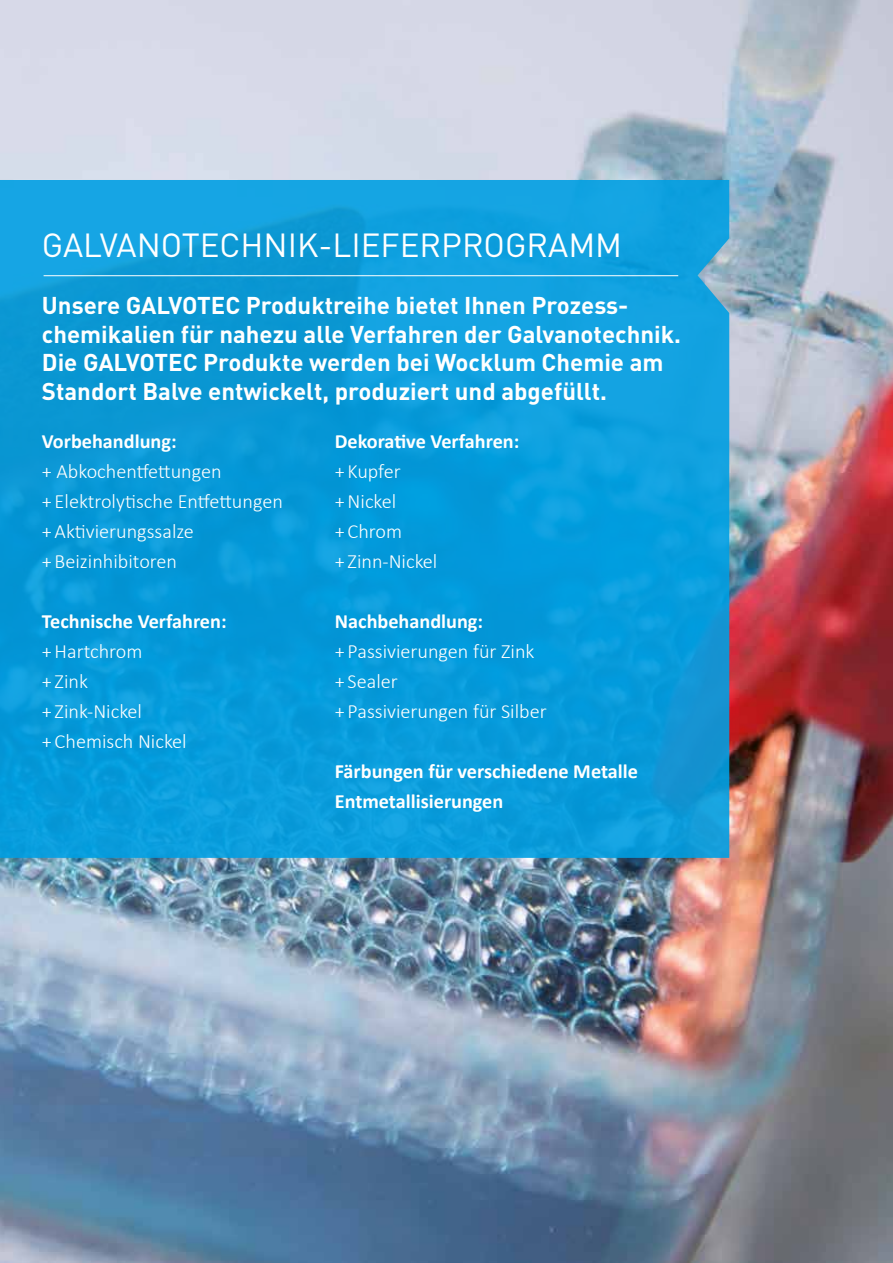
<style>
.page{position:relative;width:893px;height:1263px;background:#fff}
.page>*{position:absolute;margin:0;border:0;box-sizing:border-box;transform-origin:0 0}
.t1{font:33px "DIN";color:#fff}
.t2{font:700 24px/28.5px "DIN";color:#fff}
.t3{font:300 20.25px/30px "Calibri";color:#fff}
.t4{font:700 20.25px/30px "Calibri";color:#fff}
</style>
<div class="page">
<img style="left:0;top:0;width:893px;height:1263px">
<svg style="left:0;top:180px;width:729px;height:678px;background:#0b9cdb"></svg>
<hr style="left:44px;top:275px;width:634px;height:1px;background:#fff">
<h1 class="t1" style="left:42px;top:224px;width:582px">GALVANOTECHNIK-LIEFERPROGRAMM</h1>
<p class="t2" style="left:42px;top:290px;width:641px">Unsere GALVOTEC Produktreihe bietet Ihnen Prozess&shy;chemikalien für nahezu alle Verfahren der Galvanotechnik.<br>Die GALVOTEC Produkte werden bei Wocklum Chemie am Standort Balve entwickelt, produziert und abgefüllt.</p>
<p class="t4" style="left:42px;top:426px;width:136px">Vorbehandlung:</p>
<p class="t3" style="left:42px;top:456px;width:242px">+ Abkochentfettungen<br>+ Elektrolytische Entfettungen + Aktivierungssalze<br>+ Beizinhibitoren</p>
<p class="t4" style="left:335px;top:426px;width:186px">Dekorative Verfahren:</p>
<p class="t3" style="left:335px;top:456px;width:104px">+ Kupfer<br>+ Nickel<br>+ Chrom<br>+ Zinn-Nickel</p>
<p class="t4" style="left:42px;top:606px;width:186px">Technische Verfahren:</p>
<p class="t3" style="left:42px;top:636px;width:146px">+ Hartchrom<br>+ Zink<br>+ Zink-Nickel<br>+ Chemisch Nickel</p>
<p class="t4" style="left:335px;top:606px;width:150px">Nachbehandlung:</p>
<p class="t3" style="left:335px;top:636px;width:213px">+ Passivierungen für Zink + Sealer<br>+ Passivierungen für Silber</p>
<p class="t4" style="left:335px;top:756px;width:305px">Färbungen für verschiedene Metalle<br>Entmetallisierungen</p>
</div>
